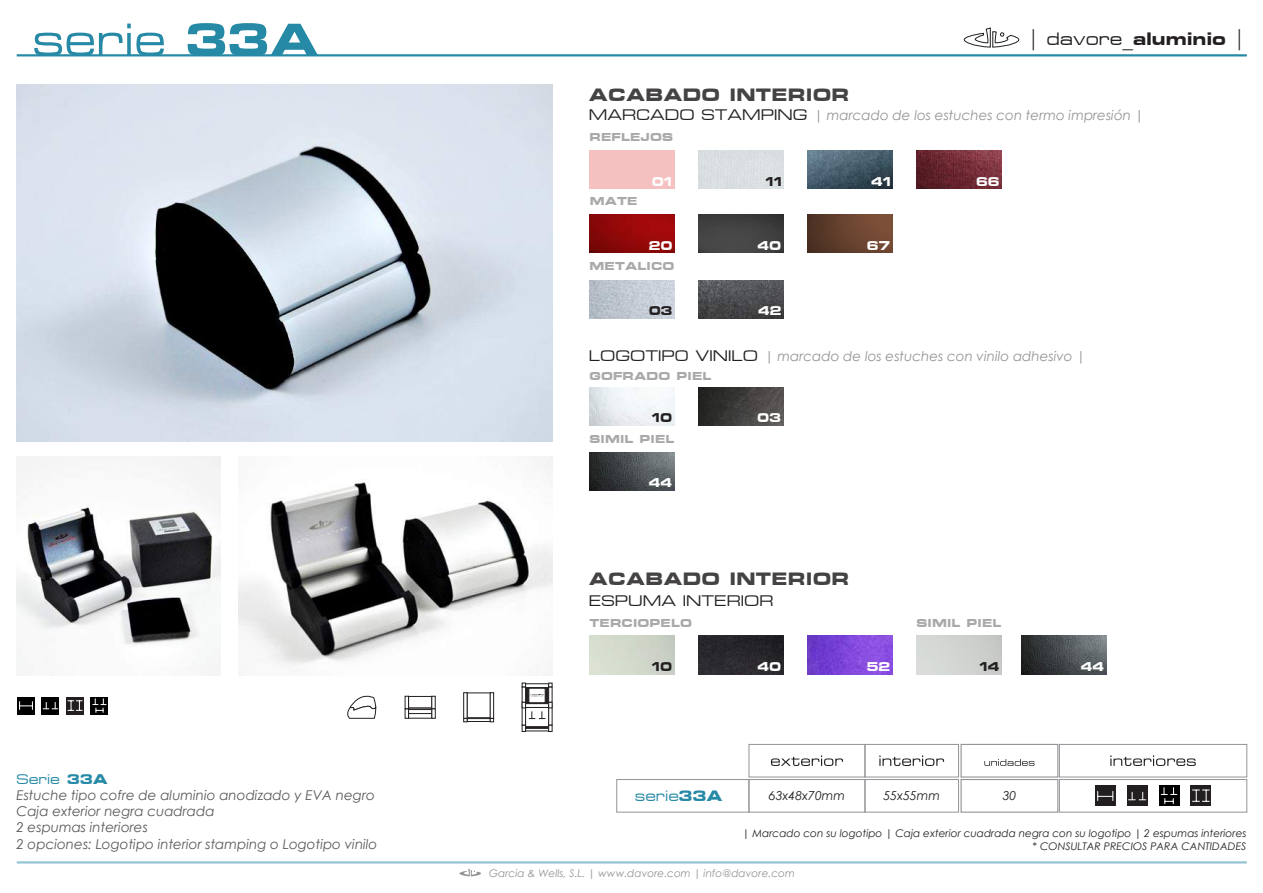
<style>
.page{position:relative;width:1263px;height:893px;background:#fff}
.page>*{position:absolute;margin:0;border:0;box-sizing:border-box;transform-origin:0 0}
.t1{font:53.85px "Metrostyle Extended";color:#2689a5}
.t2{font:21.15px "Metrostyle Extended";color:#231f20}
.t3{font:700 21px "Metrostyle Extended";color:#444242}
.t4{font:18px "Metrostyle Extended";color:#231f20}
.t5{font:17.7px "Metrostyle Extended";color:#2689a5}
.t6{font:16.5px "Metrostyle Extended";color:#2689a5}
.t7{font:700 15px "Metrostyle Extended";color:#fff}
.t8{font:700 15px "Metrostyle Extended";color:#231f20}
.t9{font:italic 13.5px/16.2px "Century Gothic";color:#58595b}
.t10{font:italic 13.5px "Century Gothic";color:#929497}
.t11{font:700 13.5px "Metrostyle Extended";color:#a9a9a9}
.t12{font:italic 12.45px "Century Gothic";color:#231f20}
.t13{font:italic 10.5px/12.6px "Century Gothic";color:#231f20;text-align:right}
.t14{font:italic 10.5px "Century Gothic";color:#929497}
.s1{font-weight:700}
.s2{font-family:"Metrostyle Extended";font-style:normal;font-size:18px;color:#231f20}
</style>
<div class="page">
<hr style="left:17px;top:54px;width:1230px;height:2px;background:#2689a5">
<svg style="left:963px;top:27px;width:56px;height:21px"></svg>
<div style="left:699px;top:150px;width:85px;height:39px;background:#dadfe2"></div>
<img style="left:808px;top:150px;width:85px;height:39px">
<img style="left:917px;top:150px;width:85px;height:39px">
<img style="left:590px;top:281px;width:85px;height:38px">
<img style="left:699px;top:281px;width:85px;height:38px">
<img style="left:590px;top:214px;width:85px;height:39px">
<img style="left:699px;top:214px;width:85px;height:39px">
<img style="left:808px;top:214px;width:85px;height:39px">
<img style="left:1022px;top:636px;width:85px;height:38px">
<img style="left:699px;top:636px;width:85px;height:38px">
<img style="left:808px;top:636px;width:85px;height:38px">
<hr style="left:17px;top:861px;width:1230px;height:2px;background:#2689a5">
<svg style="left:459px;top:869px;width:22px;height:7px"></svg>
<div style="left:17px;top:697px;width:18px;height:17px;background:#000"></div>
<svg style="left:19px;top:702px;width:14px;height:7px"></svg>
<div style="left:42px;top:697px;width:17px;height:17px;background:#000"></div>
<svg style="left:43px;top:702px;width:15px;height:7px"></svg>
<svg style="left:405px;top:696px;width:30px;height:22px"></svg>
<div style="left:467px;top:693px;width:24px;height:25px;background:#fff;border:1px solid #231f20"></div>
<svg style="left:467px;top:718px;width:23px;height:4px"></svg>
<svg style="left:463px;top:692px;width:4px;height:26px"></svg>
<svg style="left:463px;top:718px;width:4px;height:4px"></svg>
<svg style="left:490px;top:692px;width:4px;height:26px"></svg>
<svg style="left:490px;top:718px;width:4px;height:4px"></svg>
<svg style="left:347px;top:695px;width:29px;height:24px"></svg>
<div style="left:525px;top:726px;width:24px;height:2px;background:#fff;border:1px solid #231f20"></div>
<div style="left:525px;top:728px;width:24px;height:3px;background:#fff;border:1px solid #231f20"></div>
<div style="left:525px;top:707px;width:24px;height:20px;background:#fff;border:1px solid #231f20"></div>
<svg style="left:522px;top:725px;width:4px;height:7px"></svg>
<svg style="left:522px;top:719px;width:4px;height:6px"></svg>
<svg style="left:548px;top:725px;width:4px;height:7px"></svg>
<svg style="left:548px;top:719px;width:4px;height:6px"></svg>
<svg style="left:522px;top:683px;width:30px;height:36px"></svg>
<img style="left:16px;top:84px;width:536px;height:358px">
<img style="left:238px;top:456px;width:314px;height:219px">
<img style="left:16px;top:456px;width:205px;height:219px">
<div style="left:616px;top:779px;width:133px;height:34px;border:1px solid #929497"></div>
<div style="left:864px;top:744px;width:95px;height:33px;border:1px solid #929497"></div>
<svg style="left:879px;top:755px;width:65px;height:11px"></svg>
<div style="left:960px;top:744px;width:98px;height:34px;border:1px solid #929497"></div>
<svg style="left:984px;top:759px;width:50px;height:7px"></svg>
<div style="left:748px;top:779px;width:117px;height:34px;border:1px solid #929497"></div>
<div style="left:864px;top:779px;width:95px;height:34px;border:1px solid #929497"></div>
<div style="left:960px;top:779px;width:98px;height:34px;border:1px solid #929497"></div>
<div style="left:1059px;top:744px;width:188px;height:33px;border:1px solid #929497"></div>
<svg style="left:1110px;top:755px;width:86px;height:11px"></svg>
<div style="left:748px;top:744px;width:117px;height:33px;border:1px solid #929497"></div>
<svg style="left:771px;top:755px;width:72px;height:11px"></svg>
<div style="left:1059px;top:779px;width:188px;height:34px;border:1px solid #929497"></div>
<div style="left:1095px;top:786px;width:20px;height:20px;background:#231f20"></div>
<svg style="left:1097px;top:791px;width:16px;height:10px"></svg>
<div style="left:1127px;top:786px;width:20px;height:20px;background:#231f20"></div>
<svg style="left:1128px;top:792px;width:18px;height:8px"></svg>
<div style="left:1159px;top:785px;width:20px;height:21px;background:#000"></div>
<svg style="left:1161px;top:788px;width:16px;height:16px"></svg>
<div style="left:1191px;top:785px;width:20px;height:21px;background:#231f20"></div>
<svg style="left:1192px;top:790px;width:17px;height:12px"></svg>
<div style="left:66px;top:697px;width:18px;height:17px;background:#231f20"></div>
<svg style="left:68px;top:700px;width:14px;height:11px"></svg>
<svg style="left:91px;top:697px;width:17px;height:17px"></svg>
<svg style="left:93px;top:699px;width:13px;height:13px"></svg>
<img style="left:590px;top:452px;width:85px;height:38px">
<img style="left:590px;top:387px;width:85px;height:38px">
<img style="left:699px;top:387px;width:85px;height:38px">
<h1 class="t1" style="left:32px;top:11px;width:289px">serie <span class="s1">33A</span></h1>
<h2 class="t2" style="left:1028px;top:28px;width:218px">| davore_<span class="s1">aluminio</span> |</h2>
<h3 class="t3" style="left:589px;top:84px;width:262px">ACABADO INTERIOR</h3>
<p class="t10" style="left:589px;top:106px;width:557px"><span class="s2">MARCADO STAMPING</span> | marcado de los estuches con termo impresión |</p>
<p class="t11" style="left:590px;top:130px;width:85px">REFLEJOS</p>
<p class="t11" style="left:590px;top:194px;width:50px">MATE</p>
<p class="t7" style="left:652px;top:173px;width:22px">01</p>
<p class="t8" style="left:765px;top:173px;width:18px">11</p>
<p class="t7" style="left:871px;top:173px;width:22px">41</p>
<p class="t7" style="left:976px;top:173px;width:25px">66</p>
<p class="t7" style="left:649px;top:237px;width:25px">20</p>
<p class="t7" style="left:757px;top:237px;width:25px">40</p>
<p class="t7" style="left:867px;top:237px;width:25px">67</p>
<p class="t11" style="left:590px;top:259px;width:87px">METALICO</p>
<p class="t8" style="left:649px;top:302px;width:25px">03</p>
<p class="t7" style="left:758px;top:302px;width:25px">42</p>
<p class="t10" style="left:589px;top:347px;width:498px"><span class="s2">LOGOTIP0 VINILO</span> | marcado de los estuches con vinilo adhesivo |</p>
<p class="t11" style="left:590px;top:368px;width:124px">GOFRADO PIEL</p>
<p class="t8" style="left:652px;top:410px;width:22px">10</p>
<p class="t7" style="left:757px;top:410px;width:25px">03</p>
<p class="t11" style="left:590px;top:432px;width:86px">SIMIL PIEL</p>
<p class="t7" style="left:649px;top:475px;width:25px">44</p>
<h3 class="t3" style="left:589px;top:568px;width:262px">ACABADO INTERIOR</h3>
<h3 class="t4" style="left:589px;top:591px;width:186px">ESPUMA INTERIOR</h3>
<p class="t11" style="left:590px;top:616px;width:104px">TERCIOPELO</p>
<p class="t11" style="left:917px;top:616px;width:86px">SIMIL PIEL</p>
<p class="t8" style="left:652px;top:659px;width:22px">10</p>
<p class="t7" style="left:757px;top:659px;width:25px">40</p>
<p class="t7" style="left:867px;top:659px;width:25px">52</p>
<p class="t8" style="left:979px;top:659px;width:22px">14</p>
<p class="t7" style="left:1081px;top:659px;width:25px">44</p>
<p class="t6" style="left:16px;top:770px;width:93px">Serie <span class="s1">33A</span></p>
<p class="t9" style="left:16px;top:787px;width:363px">Estuche tipo cofre de aluminio anodizado y EVA negro Caja exterior negra cuadrada<br>2 espumas interiores<br>2 opciones: Logotipo interior stamping o Logotipo vinilo</p>
<h3 class="t5" style="left:635px;top:786px;width:89px">serie<span class="s1">33A</span></h3>
<p class="t12" style="left:769px;top:787px;width:78px">63x48x70mm</p>
<p class="t12" style="left:883px;top:787px;width:58px">55x55mm</p>
<p class="t12" style="left:1003px;top:787px;width:15px">30</p>
<p class="t13" style="left:743px;top:827px;width:505px">| Marcado con su logotipo | Caja exterior cuadrada negra con su logotipo | 2 espumas interiores * CONSULTAR PRECIOS PARA CANTIDADES</p>
<p class="t14" style="left:489px;top:866px;width:307px">Garcia &amp; Wells, S.L. | www.davore.com | info@davore.com</p>
</div>
